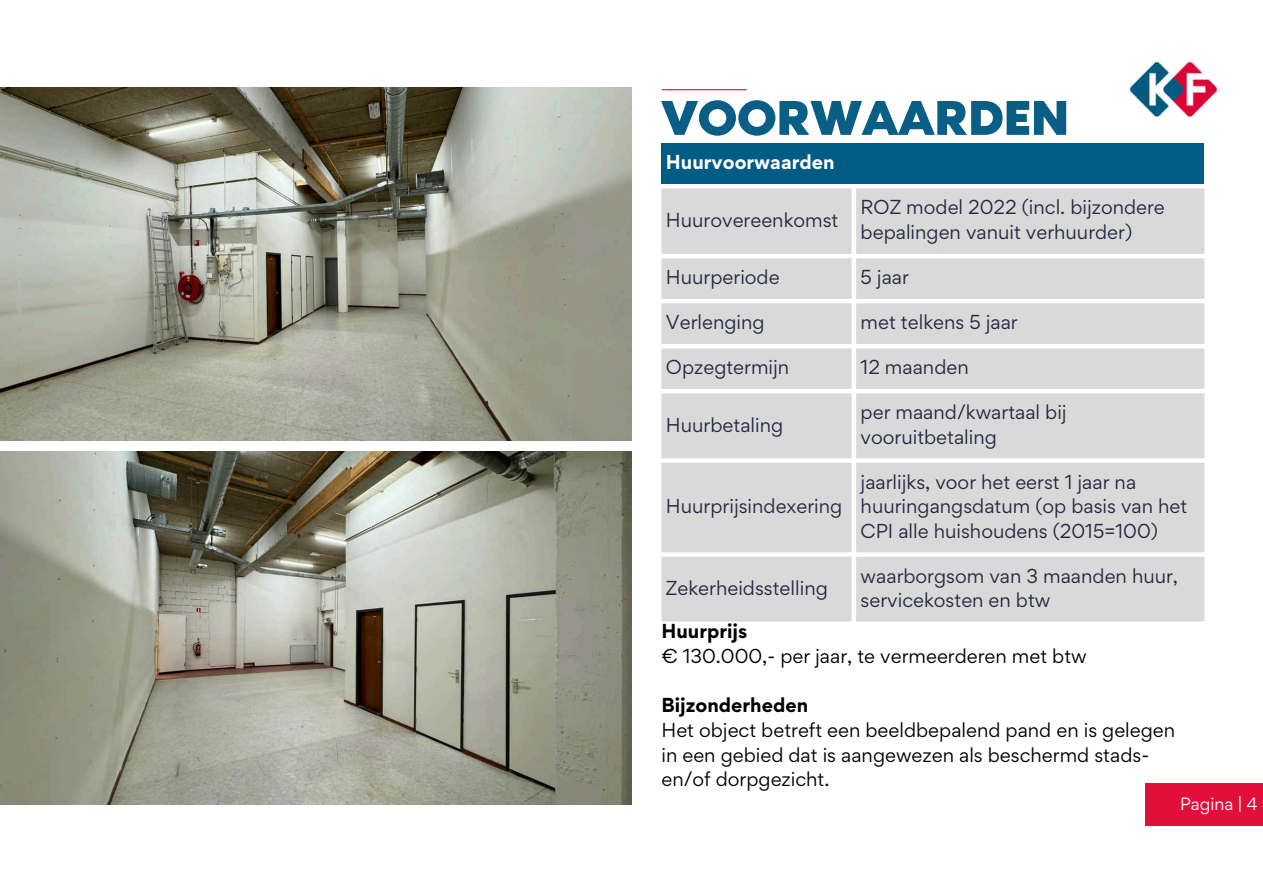
<style>
.page{position:relative;width:1263px;height:894px;background:#fff}
.page>*{position:absolute;margin:0;border:0;box-sizing:border-box;transform-origin:0 0}
.t1{font:61.35px "RTL Media Pro Medium";color:#095e86}
.t2{font:18px/24.8px "Gordita";color:#22283f}
.t3{font:18px/24.8px "Gordita";color:#000}
.t4{font:700 18px "Gordita";color:#fff}
.t5{font:15.75px "Gordita";color:#fff}
.s1{font-weight:700}
</style>
<div class="page">
<img style="left:1128px;top:60px;width:90px;height:58px">
<hr style="left:662px;top:89px;width:84px;height:1px;background:#e10f3a">
<div style="left:1146px;top:782px;width:117px;height:43px;background:#e10f3a"></div>
<img style="left:0;top:87px;width:631px;height:353px">
<img style="left:0;top:451px;width:631px;height:353px">
<div style="left:661px;top:143px;width:543px;height:41px;background:#005c84"></div>
<svg style="left:661px;top:188px;width:543px;height:433px;background:#dbdbdb"></svg>
<p class="t1" style="left:661px;top:91px;width:409px">VOORWAARDEN</p>
<p class="t4" style="left:666px;top:150px;width:170px">Huurvoorwaarden</p>
<p class="t2" style="left:666px;top:207px;width:174px">Huurovereenkomst</p>
<p class="t2" style="left:861px;top:195px;width:306px">ROZ model 2022 (incl. bijzondere bepalingen vanuit verhuurder)</p>
<p class="t2" style="left:666px;top:264px;width:115px">Huurperiode</p>
<p class="t2" style="left:861px;top:264px;width:50px">5 jaar</p>
<p class="t2" style="left:666px;top:309px;width:100px">Verlenging</p>
<p class="t2" style="left:861px;top:309px;width:159px">met telkens 5 jaar</p>
<p class="t2" style="left:666px;top:354px;width:125px">Opzegtermijn</p>
<p class="t2" style="left:861px;top:354px;width:110px">12 maanden</p>
<p class="t2" style="left:666px;top:412px;width:119px">Huurbetaling</p>
<p class="t2" style="left:861px;top:399px;width:208px">per maand/kwartaal bij vooruitbetaling</p>
<p class="t2" style="left:666px;top:493px;width:178px">Huurprijsindexering</p>
<h2 class="t2" style="left:666px;top:575px;width:163px">Zekerheidsstelling</h2>
<h2 class="t2" style="left:861px;top:469px;width:328px">jaarlijks, voor het eerst 1 jaar na huuringangsdatum (op basis van het<br>CPI alle huishoudens (2015=100)</h2>
<p class="t2" style="left:861px;top:563px;width:319px">waarborgsom van 3 maanden huur, servicekosten en btw</p>
<p class="t3" style="left:661px;top:618px;width:427px"><span class="s1">Huurprijs<br></span>€ 130.000,- per jaar, te vermeerderen met btw</p>
<p class="t3" style="left:661px;top:692px;width:515px"><span class="s1">Bijzonderheden<br></span>Het object betreft een beeldbepalend pand en is gelegen in een gebied dat is aangewezen als beschermd stads&shy;en/of dorpgezicht.</p>
<p class="t5" style="left:1180px;top:793px;width:79px">Pagina | 4</p>
</div>
